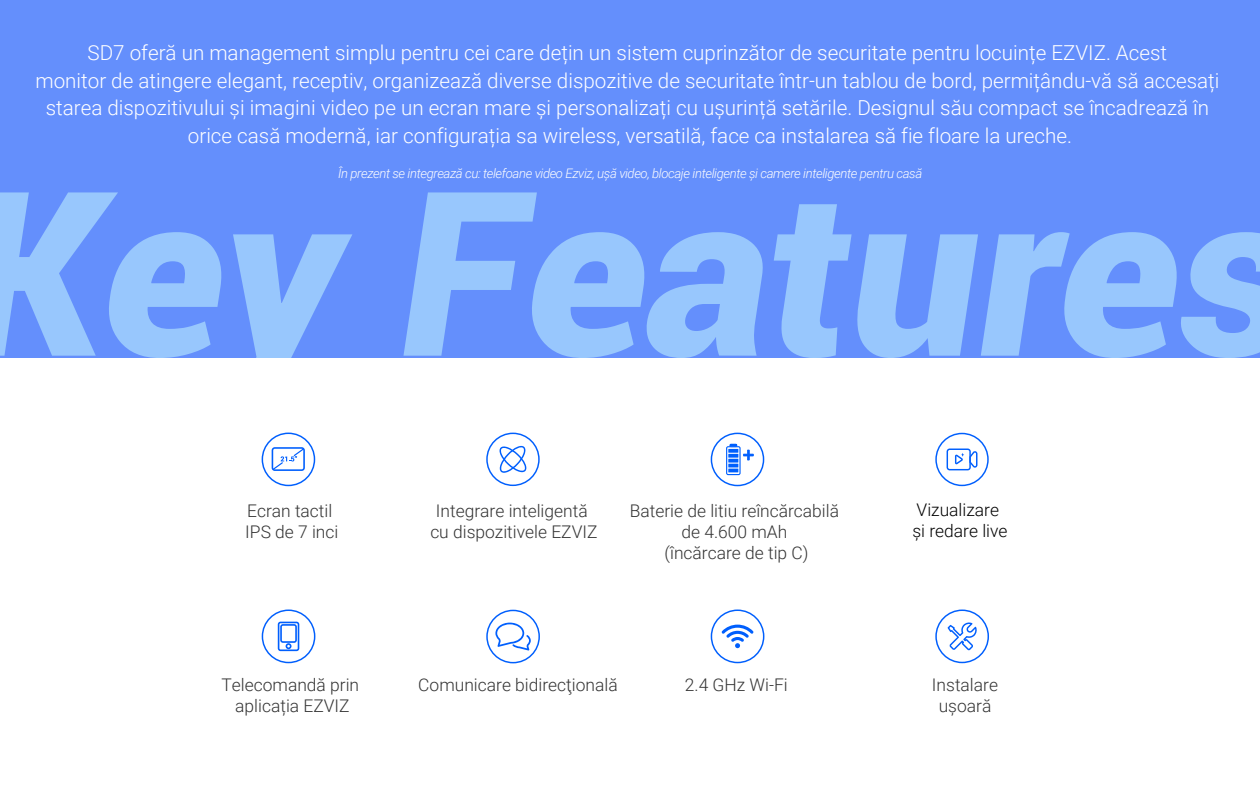
<style>
.page{position:relative;width:1260px;height:788px;background:#fff}
.page>*{position:absolute;margin:0;border:0;box-sizing:border-box;transform-origin:0 0}
.t1{font:300 20.65px/27.5px "Roboto";color:#fff;text-align:center}
.t2{font:300 17.41px/20.9px "Roboto";color:#333;text-align:center}
.t3{font:300 17.41px/20.9px "Roboto";color:#000}
.t4{font:italic 300 13.12px "Roboto";letter-spacing:-.03em;color:#fefefe}
</style>
<div class="page">
<div style="left:0;top:0;width:1260px;height:358px;background:#648ffc"></div>
<svg style="left:0;top:192px;width:352px;height:166px"></svg>
<svg style="left:403px;top:192px;width:360px;height:166px"></svg>
<svg style="left:774px;top:204px;width:486px;height:154px"></svg>
<svg style="left:262px;top:432px;width:53px;height:54px"></svg>
<svg style="left:486px;top:609px;width:54px;height:54px"></svg>
<svg style="left:486px;top:432px;width:54px;height:54px"></svg>
<svg style="left:711px;top:432px;width:53px;height:54px"></svg>
<svg style="left:935px;top:432px;width:54px;height:54px"></svg>
<svg style="left:262px;top:609px;width:53px;height:54px"></svg>
<svg style="left:711px;top:609px;width:53px;height:54px"></svg>
<svg style="left:935px;top:609px;width:54px;height:54px"></svg>
<p class="t1" style="left:35px;top:38px;width:1186px">SD7 oferă un management simplu pentru cei care dețin un sistem cuprinzător de securitate pentru locuințe EZVIZ. Acest<br>monitor de atingere elegant, receptiv, organizează diverse dispozitive de securitate într-un tablou de bord, permițându-vă să accesați starea dispozitivului și imagini video pe un ecran mare și personalizați cu ușurință setările. Designul său compact se încadrează în orice casă modernă, iar configurația sa wireless, versatilă, face ca instalarea să fie floare la ureche.</p>
<p class="t4" style="left:338px;top:164px;width:586px">În prezent se integrează cu: telefoane video Ezviz, ușă video, blocaje inteligente și camere inteligente pentru casă</p>
<p class="t2" style="left:245px;top:499px;width:95px;text-align:left">Ecran tactil<br>IPS de 7 inci</p>
<p class="t3" style="left:912px;top:499px;width:97px">Vizualizare și redare live</p>
<p class="t2" style="left:430px;top:499px;width:169px">Integrare inteligentă cu dispozitivele EZVIZ</p>
<p class="t2" style="left:630px;top:499px;width:211px">Baterie de litiu reîncărcabilă de 4.600 mAh<br>(încărcare de tip C)</p>
<p class="t2" style="left:222px;top:673px;width:139px">Telecomandă prin aplicația EZVIZ</p>
<p class="t2" style="left:418px;top:673px;width:201px">Comunicare bidirecţională</p>
<p class="t2" style="left:685px;top:673px;width:104px">2.4 GHz Wi-Fi</p>
<p class="t2" style="left:932px;top:673px;width:68px">Instalare ușoară</p>
</div>
